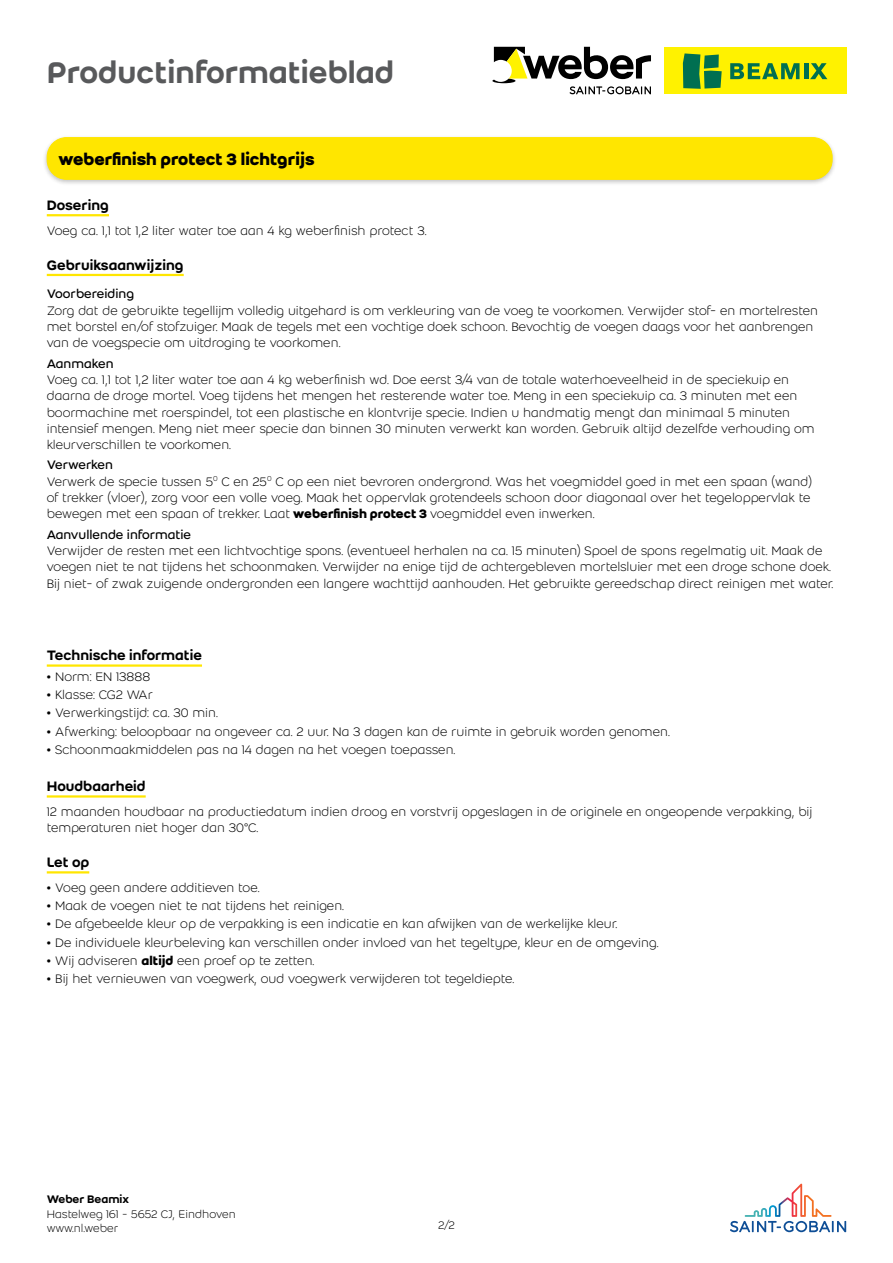
<style>
.page{position:relative;width:893px;height:1263px;background:#fff}
.page>*{position:absolute;margin:0;border:0;box-sizing:border-box;transform-origin:0 0}
.t1{font:500 33px "Weber";color:#58595b}
.t2{font:700 18px "Weber";color:#000}
.t3{font:500 15px "Weber";color:#000}
.t4{font:300 13.5px/16.2px "Weber";color:#000}
.t5{font:13.5px "Weber";color:#000}
.t6{font:300 12px/14.4px "Weber";color:#000}
.t7{font:500 12px "Weber";color:#000}
.s1{font-weight:400}
.s2{font-weight:700}
.s3{font-weight:500}
</style>
<div class="page">
<svg style="left:730px;top:1184px;width:116px;height:48px"></svg>
<div style="left:664px;top:47px;width:182px;height:47px;background:#fff200"></div>
<svg style="left:683px;top:53px;width:39px;height:36px"></svg>
<hr style="left:804px;top:63px;width:4px;height:16px;background:#006f51">
<svg style="left:810px;top:63px;width:17px;height:16px"></svg>
<svg style="left:730px;top:63px;width:69px;height:16px"></svg>
<svg style="left:492px;top:47px;width:159px;height:47px"></svg>
<hr style="left:47px;top:214px;width:62px;height:2px;background:#ffe600">
<hr style="left:47px;top:274px;width:137px;height:2px;background:#ffe600">
<hr style="left:47px;top:664px;width:155px;height:3px;background:#ffe600">
<hr style="left:47px;top:795px;width:99px;height:3px;background:#ffe600">
<hr style="left:47px;top:871px;width:42px;height:2px;background:#ffe600">
<div style="left:42px;top:135px;width:795px;height:52px;background:#000;opacity:.24"></div>
<div style="left:47px;top:138px;width:785px;height:41px;background:#ffe600;border-radius:20px"></div>
<div style="left:47px;top:137px;width:785px;height:43px;border:1px solid #ffe600;border-radius:20px"></div>
<h1 class="t1" style="left:47px;top:48px;width:349px">Productinformatieblad</h1>
<h2 class="t2" style="left:58px;top:146px;width:258px">weberfinish protect 3 lichtgrijs</h2>
<p class="t3" style="left:47px;top:194px;width:64px">Dosering</p>
<p class="t4" style="left:47px;top:222px;width:381px">Voeg ca. 1,1 tot 1,2 liter water toe aan 4 kg weberfinish protect 3.</p>
<p class="t3" style="left:47px;top:254px;width:138px">Gebruiksaanwijzing</p>
<p class="t5" style="left:47px;top:285px;width:89px">Voorbereiding</p>
<p class="t4" style="left:47px;top:302px;width:773px">Zorg dat de gebruikte tegellijm volledig uitgehard is om verkleuring van de voeg te voorkomen. Verwijder stof- en mortelresten met borstel en/of stofzuiger. Maak de tegels met een vochtige doek schoon. Bevochtig de voegen daags voor het aanbrengen van de voegspecie om uitdroging te voorkomen.</p>
<p class="t5" style="left:47px;top:354px;width:68px">Aanmaken</p>
<p class="t4" style="left:47px;top:371px;width:769px">Voeg ca. 1,1 tot 1,2 liter water toe aan 4 kg weberfinish wd. Doe eerst 3/4 van de totale waterhoeveelheid in de speciekuip en daarna de droge mortel. Voeg tijdens het mengen het resterende water toe. Meng in een speciekuip ca. 3 minuten met een boormachine met roerspindel, tot een plastische en klontvrije specie. Indien u handmatig mengt dan minimaal 5 minuten intensief mengen. Meng niet meer specie dan binnen 30 minuten verwerkt kan worden. Gebruik altijd dezelfde verhouding om kleurverschillen te voorkomen.</p>
<p class="t4" style="left:47px;top:457px;width:767px"><span class="s1">Verwerken<br></span>Verwerk de specie tussen 5<sup>0</sup> C en 25<sup>0</sup> C op een niet bevroren ondergrond. Was het voegmiddel goed in met een spaan (wand) of trekker (vloer), zorg voor een volle voeg. Maak het oppervlak grotendeels schoon door diagonaal over het tegeloppervlak te bewegen met een spaan of trekker. Laat <span class="s2">weberfinish protect 3</span> voegmiddel even inwerken.</p>
<p class="t5" style="left:47px;top:525px;width:146px">Aanvullende informatie</p>
<p class="t4" style="left:47px;top:542px;width:788px">Verwijder de resten met een lichtvochtige spons. (eventueel herhalen na ca. 15 minuten) Spoel de spons regelmatig uit. Maak de voegen niet te nat tijdens het schoonmaken. Verwijder na enige tijd de achtergebleven mortelsluier met een droge schone doek.<br>Bij niet- of zwak zuigende ondergronden een langere wachttijd aanhouden. Het gebruikte gereedschap direct reinigen met water.</p>
<p class="t3" style="left:47px;top:644px;width:157px">Technische informatie</p>
<p class="t4" style="left:47px;top:668px;width:105px"><span class="s3">•</span> Norm: EN 13888</p>
<p class="t4" style="left:47px;top:686px;width:108px"><span class="s3">•</span> Klasse: CG2 WAr</p>
<p class="t4" style="left:47px;top:704px;width:173px"><span class="s3">•</span> Verwerkingstijd: ca. 30 min.</p>
<p class="t4" style="left:47px;top:723px;width:625px"><span class="s3">•</span> Afwerking: beloopbaar na ongeveer ca. 2 uur. Na 3 dagen kan de ruimte in gebruik worden genomen.</p>
<p class="t4" style="left:47px;top:741px;width:410px"><span class="s3">•</span> Schoonmaakmiddelen pas na 14 dagen na het voegen toepassen.</p>
<p class="t3" style="left:47px;top:775px;width:100px">Houdbaarheid</p>
<p class="t4" style="left:47px;top:803px;width:767px">12 maanden houdbaar na productiedatum indien droog en vorstvrij opgeslagen in de originele en ongeopende verpakking, bij temperaturen niet hoger dan 30°C.</p>
<p class="t3" style="left:47px;top:851px;width:44px">Let op</p>
<p class="t4" style="left:47px;top:879px;width:214px"><span class="s3">•</span> Voeg geen andere additieven toe.</p>
<p class="t4" style="left:47px;top:897px;width:299px"><span class="s3">•</span> Maak de voegen niet te nat tijdens het reinigen.</p>
<p class="t4" style="left:47px;top:915px;width:572px"><span class="s3">•</span> De afgebeelde kleur op de verpakking is een indicatie en kan afwijken van de werkelijke kleur.</p>
<p class="t4" style="left:47px;top:934px;width:613px"><span class="s3">•</span> De individuele kleurbeleving kan verschillen onder invloed van het tegeltype, kleur en de omgeving.</p>
<p class="t4" style="left:47px;top:952px;width:269px"><span class="s3">•</span> Wij adviseren <span class="s2">altijd</span> een proef op te zetten.</p>
<p class="t4" style="left:47px;top:970px;width:469px"><span class="s3">•</span> Bij het vernieuwen van voegwerk, oud voegwerk verwijderen tot tegeldiepte.</p>
<p class="t7" style="left:47px;top:1191px;width:84px">Weber Beamix</p>
<p class="t6" style="left:47px;top:1206px;width:190px">Hastelweg 161 - 5652 CJ, Eindhoven www.nl.weber</p>
<p class="t6" style="left:438px;top:1218px;width:18px">2/2</p>
</div>
